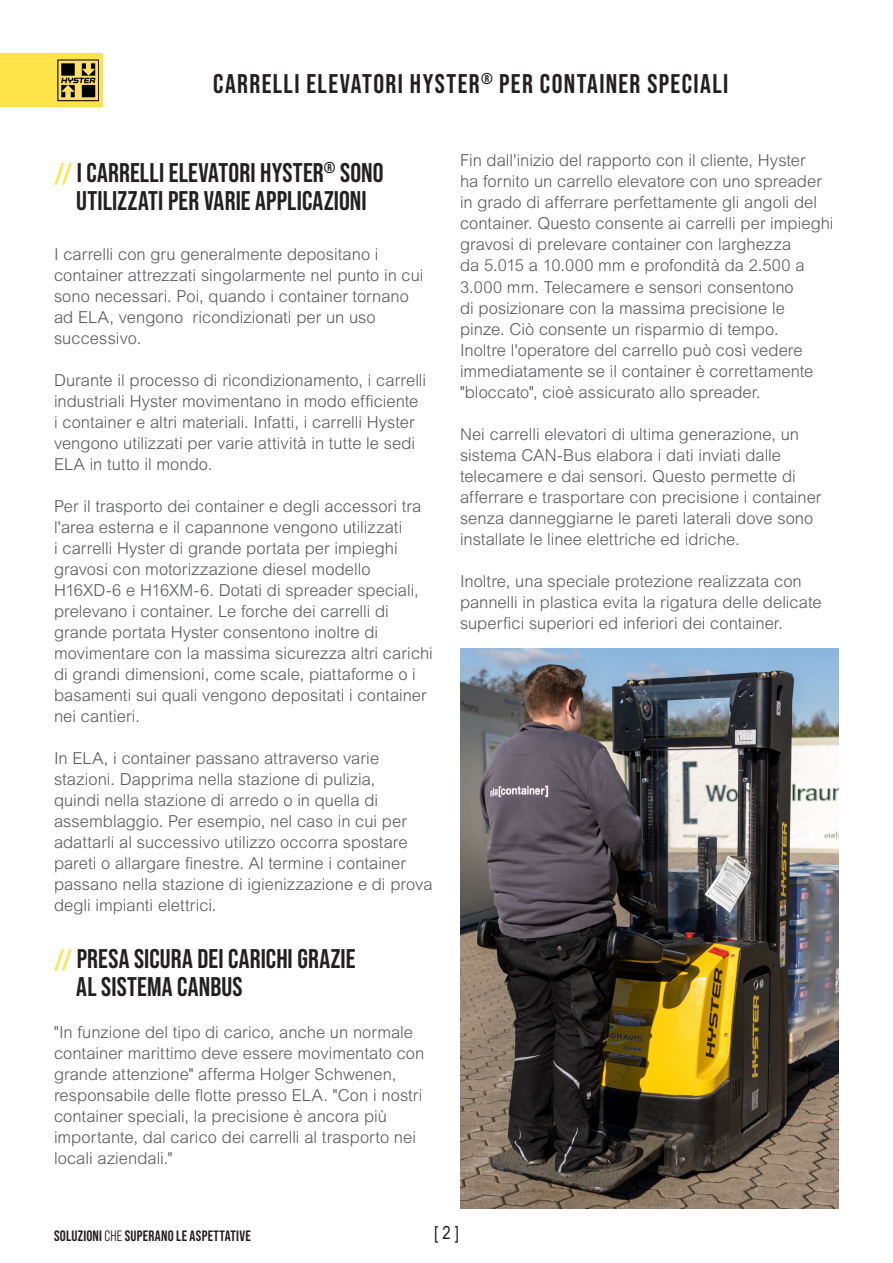
<style>
.page{position:relative;width:893px;height:1263px;background:#fff}
.page>*{position:absolute;margin:0;border:0;box-sizing:border-box;transform-origin:0 0}
.t1{font:700 27px/28.5px "Bebas Neue Pro";letter-spacing:.01em;color:#231f20;text-align:center}
.t2{font:700 27px "Bebas Neue Pro";letter-spacing:.05em;color:#231f20}
.t3{font:18px "Arial Narrow";color:#231f20}
.t4{font:300 16.5px/21px "Arial MT Std";color:#57585a}
.t5{font:700 15px "Bebas Neue Pro";letter-spacing:.015em;color:#231f20}
.s1{color:#ffe34b}
.s2{font-family:"Bebas Neue Pro Middle";font-weight:400}
</style>
<div class="page">
<div style="left:0;top:53px;width:103px;height:54px;background:#ffe34b"></div>
<img style="left:58px;top:59px;width:41px;height:43px">
<img style="left:460px;top:648px;width:379px;height:561px">
<p class="t2" style="left:213px;top:68px;width:516px">CARRELLI ELEVATORI HYSTER<sup>®</sup> PER CONTAINER SPECIALI</p>
<p class="t1" style="left:54px;top:158px;width:331px"><span class="s1">//</span> I CARRELLI ELEVATORI HYSTER<sup>®</sup> SONO<br>UTILIZZATI PER VARIE APPLICAZIONI</p>
<p class="t4" style="left:54px;top:243px;width:371px">I carrelli con gru generalmente depositano i container attrezzati singolarmente nel punto in cui sono necessari. Poi, quando i container tornano ad ELA, vengono ricondizionati per un uso successivo.</p>
<p class="t4" style="left:54px;top:369px;width:374px">Durante il processo di ricondizionamento, i carrelli industriali Hyster movimentano in modo efficiente i container e altri materiali. Infatti, i carrelli Hyster vengono utilizzati per varie attività in tutte le sedi ELA in tutto il mondo.</p>
<p class="t4" style="left:54px;top:495px;width:380px">Per il trasporto dei container e degli accessori tra l'area esterna e il capannone vengono utilizzati<br>i carrelli Hyster di grande portata per impieghi gravosi con motorizzazione diesel modello H16XD-6 e H16XM-6. Dotati di spreader speciali, prelevano i container. Le forche dei carrelli di grande portata Hyster consentono inoltre di movimentare con la massima sicurezza altri carichi di grandi dimensioni, come scale, piattaforme o i basamenti sui quali vengono depositati i container nei cantieri.</p>
<p class="t4" style="left:54px;top:747px;width:380px">In ELA, i container passano attraverso varie stazioni. Dapprima nella stazione di pulizia,<br>quindi nella stazione di arredo o in quella di assemblaggio. Per esempio, nel caso in cui per adattarli al successivo utilizzo occorra spostare pareti o allargare finestre. Al termine i container passano nella stazione di igienizzazione e di prova degli impianti elettrici.</p>
<p class="t1" style="left:54px;top:944px;width:303px"><span class="s1">//</span> PRESA SICURA DEI CARICHI GRAZIE</p>
<p class="t1" style="left:76px;top:972px;width:168px">AL SISTEMA CANBUS</p>
<p class="t4" style="left:54px;top:1022px;width:372px">"In funzione del tipo di carico, anche un normale container marittimo deve essere movimentato con grande attenzione" afferma Holger Schwenen, responsabile delle flotte presso ELA. "Con i nostri container speciali, la precisione è ancora più importante, dal carico dei carrelli al trasporto nei locali aziendali."</p>
<p class="t4" style="left:460px;top:150px;width:375px">Fin dall'inizio del rapporto con il cliente, Hyster<br>ha fornito un carrello elevatore con uno spreader in grado di afferrare perfettamente gli angoli del container. Questo consente ai carrelli per impieghi gravosi di prelevare container con larghezza<br>da 5.015 a 10.000 mm e profondità da 2.500 a 3.000 mm. Telecamere e sensori consentono<br>di posizionare con la massima precisione le pinze. Ciò consente un risparmio di tempo.<br>Inoltre l'operatore del carrello può così vedere immediatamente se il container è correttamente "bloccato", cioè assicurato allo spreader.</p>
<p class="t4" style="left:460px;top:423px;width:363px">Nei carrelli elevatori di ultima generazione, un sistema CAN-Bus elabora i dati inviati dalle telecamere e dai sensori. Questo permette di afferrare e trasportare con precisione i container senza danneggiarne le pareti laterali dove sono installate le linee elettriche ed idriche.</p>
<p class="t4" style="left:460px;top:570px;width:363px">Inoltre, una speciale protezione realizzata con pannelli in plastica evita la rigatura delle delicate superfici superiori ed inferiori dei container.</p>
<p class="t5" style="left:54px;top:1227px;width:198px">SOLUZIONI <span class="s2">CHE</span> SUPERANO LE ASPETTATIVE</p>
<p class="t3" style="left:434px;top:1220px;width:26px">[ 2 ]</p>
</div>
